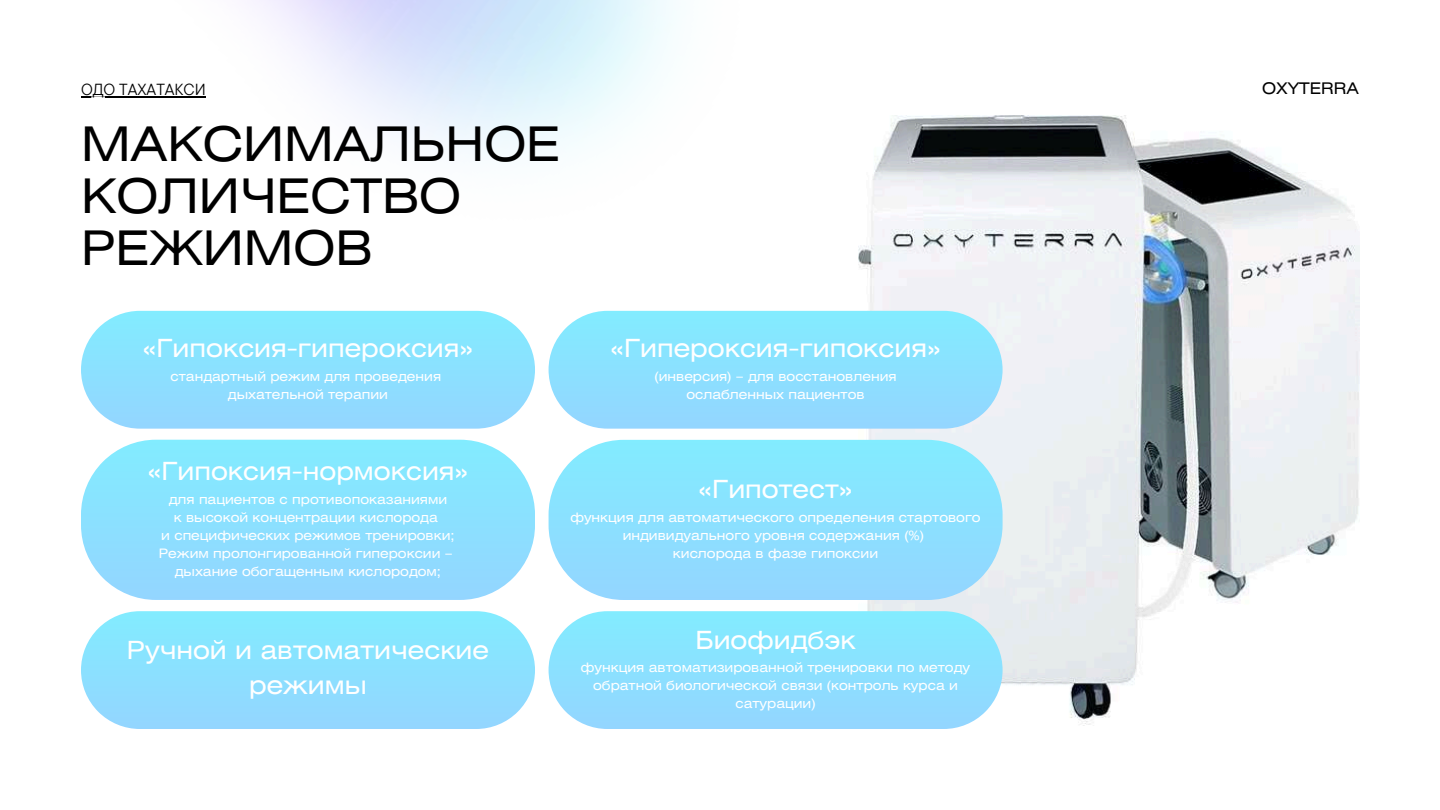
<style>
.page{position:relative;width:1440px;height:810px;background:#fff}
.page>*{position:absolute;margin:0;border:0;box-sizing:border-box;transform-origin:0 0}
.t1{font:47.6px/51.8px "Helios Ext";color:#000}
.t2{font:25px/34.5px "Helios Ext";color:#fff;text-align:center}
.t3{font:16px "TT Commons Pro";color:#000}
.t4{font:16px "Helios Ext";color:#000}
.t5{font:13px/18px "Helios Ext";color:#fff;text-align:center}
</style>
<div class="page">
<img style="left:81px;top:0;width:777px;height:373px">
<svg style="left:81px;top:311px;width:454px;height:118px;background:#91e2ff"></svg>
<img style="left:858px;top:115px;width:501px;height:610px">
<hr style="left:81px;top:97px;width:125px;height:1px;background:#000">
<svg style="left:549px;top:311px;width:454px;height:118px;background:#90e1fe"></svg>
<svg style="left:81px;top:440px;width:454px;height:160px;background:#92e2ff"></svg>
<svg style="left:549px;top:440px;width:454px;height:160px;background:#91e2fe"></svg>
<svg style="left:81px;top:611px;width:454px;height:118px;background:#91e2ff"></svg>
<svg style="left:549px;top:611px;width:454px;height:118px;background:#90e1fe"></svg>
<p class="t3" style="left:81px;top:79px;width:126px">ОДО ТАХАТАКСИ</p>
<p class="t4" style="left:1262px;top:82px;width:98px">OXYTERRA</p>
<h1 class="t1" style="left:81px;top:123px;width:481px">МАКСИМАЛЬНОЕ<br>КОЛИЧЕСТВО<br>РЕЖИМОВ</h1>
<h2 class="t2" style="left:143px;top:334px;width:332px">«Гипоксия-гипероксия»</h2>
<p class="t5" style="left:170px;top:368px;width:272px">стандартный режим для проведения дыхательной терапии</p>
<h2 class="t2" style="left:147px;top:456px;width:323px">«Гипоксия-нормоксия»</h2>
<p class="t5" style="left:159px;top:491px;width:297px">для пациентов с противопоказаниями<br>к высокой концентрации кислорода<br>и специфических режимов тренировки; Режим пролонгированной гипероксии – дыхание обогащенным кислородом;</p>
<h2 class="t2" style="left:610px;top:334px;width:332px">«Гипероксия-гипоксия»</h2>
<p class="t5" style="left:654px;top:368px;width:244px">(инверсия) – для восстановления ослабленных пациентов</p>
<h2 class="t2" style="left:698px;top:475px;width:156px">«Гипотест»</h2>
<p class="t5" style="left:570px;top:509px;width:412px">функция для автоматического определения стартового индивидуального уровня содержания (%)<br>кислорода в фазе гипоксии</p>
<h2 class="t2" style="left:127px;top:635px;width:364px">Ручной и автоматические режимы</h2>
<h2 class="t2" style="left:695px;top:625px;width:162px">Биофидбэк</h2>
<p class="t5" style="left:581px;top:660px;width:391px">функция автоматизированной тренировки по методу обратной биологической связи (контроль курса и сатурации)</p>
</div>
